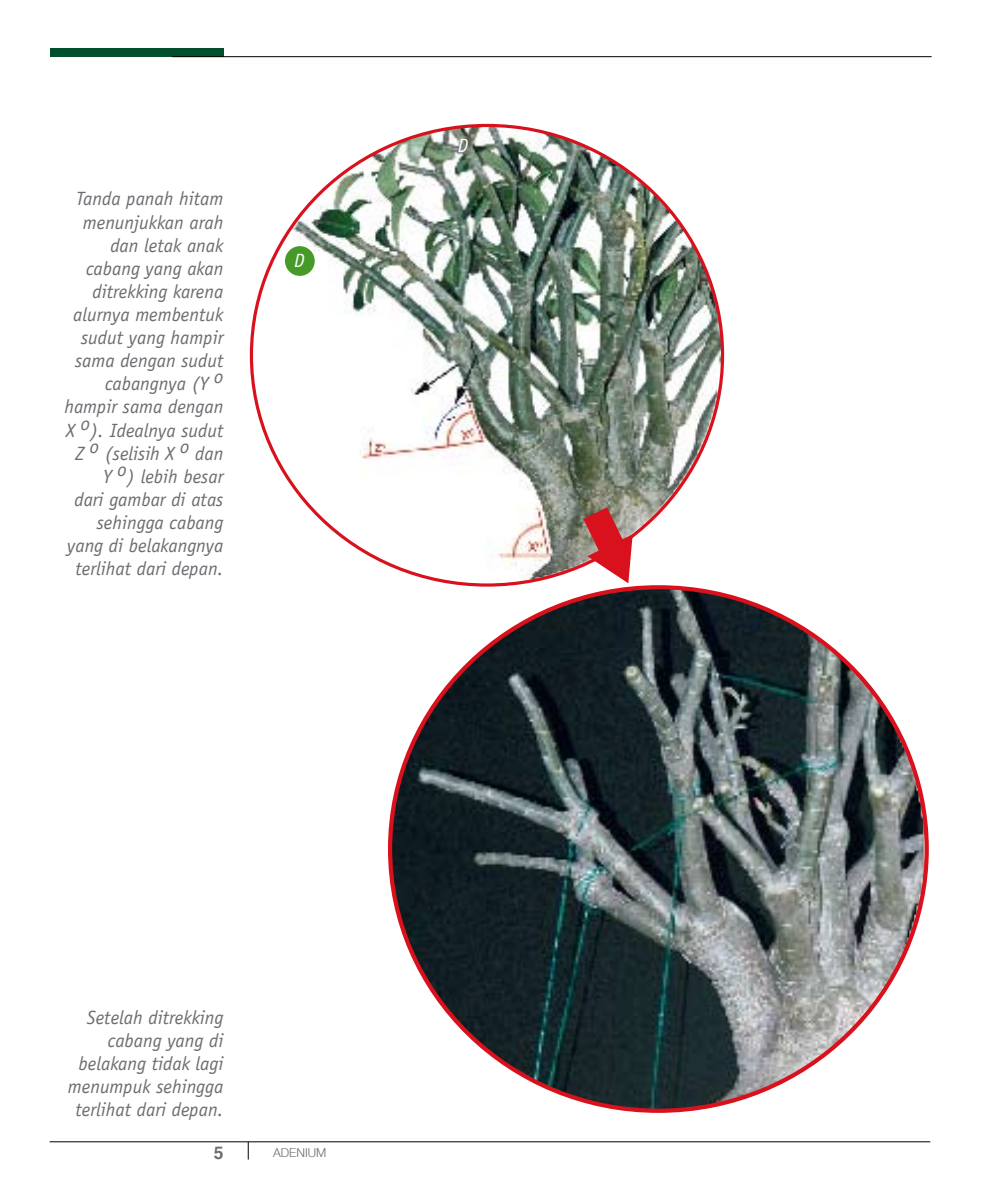
<style>
.page{position:relative;width:993px;height:1191px;background:#fff}
.page>*{position:absolute;margin:0;border:0;box-sizing:border-box;transform-origin:0 0}
.t1{font:italic 19.25px/23.1px "Officina Sans";color:#6b6d71;text-align:right}
.t2{font:italic 19.25px "Officina Sans";color:#fff}
.t3{font:700 17.5px "Helvetica";color:#6b6d71}
.t4{font:300 12.25px "Helvetica Neue";color:#6b6d71}
</style>
<div class="page">
<div style="left:50px;top:48px;width:173px;height:9px;background:#004e2b"></div>
<hr style="left:172px;top:56px;width:759px;height:1px;background:#000">
<hr style="left:50px;top:1141px;width:879px;height:1px;background:#000">
<svg style="left:248px;top:1142px;width:1px;height:17px"></svg>
<img style="left:390px;top:587px;width:536px;height:523px">
<img style="left:251px;top:125px;width:471px;height:460px">
<svg style="left:583px;top:507px;width:49px;height:76px"></svg>
<div style="left:285px;top:246px;width:29px;height:30px;background:#469b28;border-radius:50%"></div>
<p class="t1" style="left:64px;top:187px;width:160px">Tanda panah hitam menunjukkan arah dan letak anak cabang yang akan ditrekking karena alurnya membentuk sudut yang hampir sama dengan sudut cabangnya (Y o hampir sama dengan<br>X o). Idealnya sudut<br>Z o (selisih X o dan<br>Y o) lebih besar<br>dari gambar di atas sehingga cabang yang di belakangnya terlihat dari depan.</p>
<p class="t2" style="left:294px;top:249px;width:12px">D</p>
<p class="t2" style="left:457px;top:134px;width:12px">D</p>
<p class="t1" style="left:68px;top:1005px;width:157px">Setelah ditrekking cabang yang di belakang tidak lagi menumpuk sehingga terlihat dari depan.</p>
<p class="t3" style="left:213px;top:1138px;width:11px">5</p>
<p class="t4" style="left:273px;top:1144px;width:55px">ADENIUM</p>
</div>
